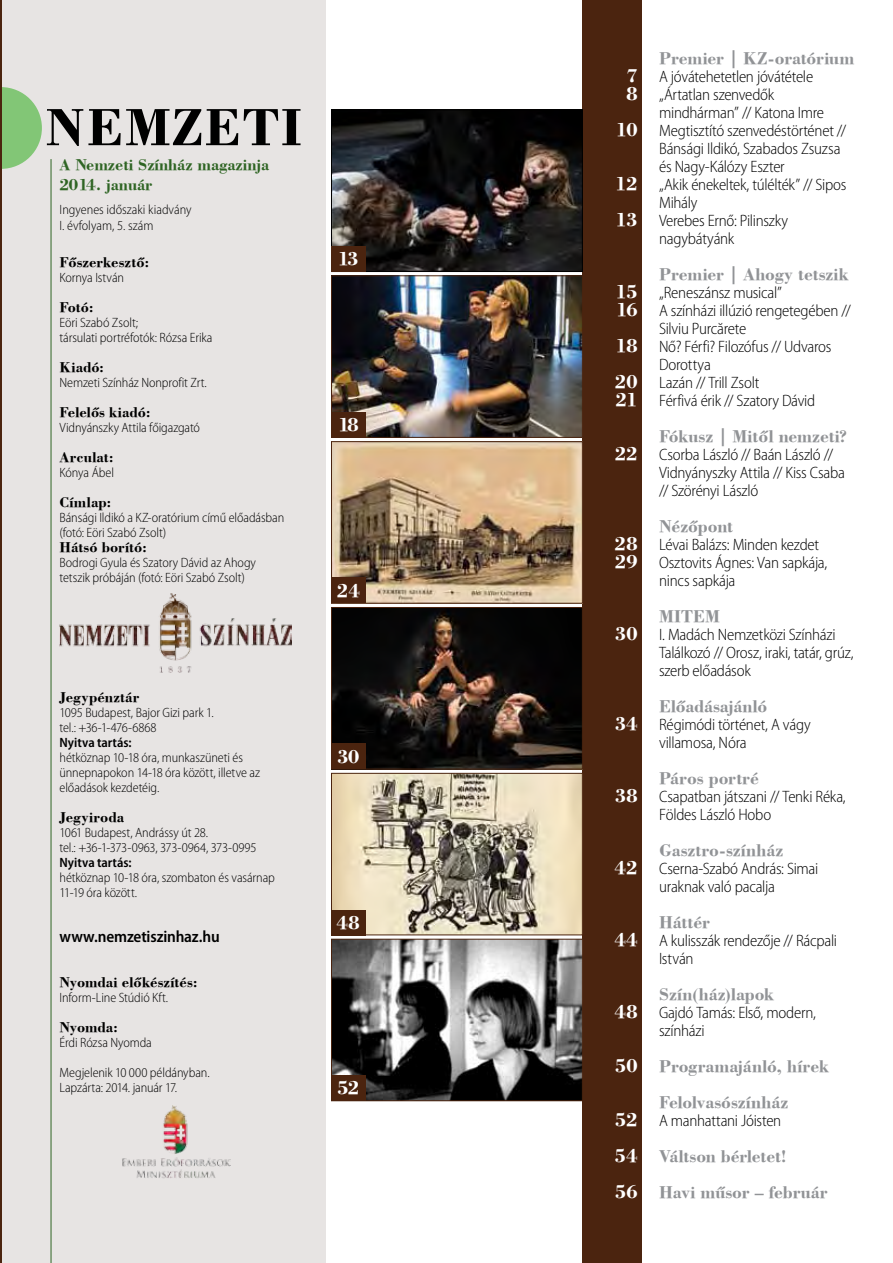
<style>
.page{position:relative;width:893px;height:1263px;background:#fff}
.page>*{position:absolute;margin:0;border:0;box-sizing:border-box;transform-origin:0 0}
.t1{font:700 55.5px "Bodoni PFL";color:#000}
.t2{font:700 19.5px "Bodoni PFL";letter-spacing:-.055em;color:#fff}
.t3{font:700 18px/36px "Bodoni PFL";color:#919396;text-align:center}
.t4{font:300 semi-condensed 16.5px/18px "Myriad Pro";letter-spacing:-.015em;color:#000}
.t5{font:700 16.5px/19.5px "Bodoni PFL";color:#2f6524}
.t6{font:600 semi-condensed 16.5px "Myriad Pro";letter-spacing:-.01em;color:#000}
.t7{font:700 15px "Bodoni PFL";color:#000}
.t8{font:300 semi-condensed 13.5px/15px "Myriad Pro";letter-spacing:-.005em;color:#000}
.t9{font:600 semi-condensed 13.5px "Myriad Pro";color:#000}
.s1{font-family:"Bodoni PFL";font-weight:700;font-stretch:normal;font-size:19.5px;color:#fff}
.s2{font-size:19.5px;color:#fff}
</style>
<div class="page">
<div style="left:1px;top:0;width:325px;height:1263px;background:#e7e4e3"></div>
<svg style="left:1px;top:87px;width:41px;height:82px"></svg>
<div style="left:583px;top:0;width:59px;height:1263px;background:#4b240f"></div>
<hr style="left:0;top:0;width:1px;height:1263px;background:#4b240f">
<img style="left:333px;top:112px;width:248px;height:158px">
<div style="left:331px;top:110px;width:252px;height:162px;border:1px solid #000"></div>
<div style="left:331px;top:246px;width:34px;height:26px;background:#4b240f"></div>
<img style="left:333px;top:278px;width:248px;height:158px">
<div style="left:331px;top:276px;width:252px;height:162px;border:1px solid #4b240f"></div>
<div style="left:331px;top:412px;width:34px;height:25px;background:#4b240f"></div>
<img style="left:333px;top:443px;width:248px;height:158px">
<div style="left:331px;top:441px;width:252px;height:162px;border:1px solid #4b240f"></div>
<div style="left:331px;top:578px;width:34px;height:25px;background:#4b240f"></div>
<img style="left:333px;top:609px;width:248px;height:158px">
<div style="left:331px;top:607px;width:252px;height:162px;border:1px solid #4b240f"></div>
<div style="left:331px;top:743px;width:34px;height:26px;background:#4b240f"></div>
<img style="left:333px;top:775px;width:248px;height:158px">
<div style="left:331px;top:773px;width:252px;height:162px;border:1px solid #4b240f"></div>
<div style="left:331px;top:910px;width:34px;height:25px;background:#4b240f"></div>
<img style="left:333px;top:941px;width:248px;height:158px">
<div style="left:331px;top:939px;width:252px;height:162px;border:1px solid #4b240f"></div>
<div style="left:331px;top:1075px;width:34px;height:26px;background:#4b240f"></div>
<hr style="left:51px;top:159px;width:1px;height:1104px;background:#2f6524">
<img style="left:60px;top:594px;width:232px;height:79px">
<img style="left:122px;top:1105px;width:108px;height:73px">
<h1 class="t1" style="left:45px;top:93px;width:38px">nemzeti</h1>
<p class="t5" style="left:60px;top:154px;width:211px">A Nemzeti Színház magazinja<br>2014. január</p>
<p class="t8" style="left:60px;top:202px;width:134px;line-height:16.2px">Ingyenes időszaki kiadvány<br>I. évfolyam, 5. szám</p>
<p class="t7" style="left:60px;top:253px;width:91px">Főszerkesztő:</p>
<p class="t8" style="left:60px;top:270px;width:66px">Kornya István</p>
<p class="t7" style="left:60px;top:298px;width:36px">Fotó:</p>
<p class="t8" style="left:60px;top:315px;width:154px">Eöri Szabó Zsolt;<br>társulati portréfotók: Rózsa Erika</p>
<p class="t7" style="left:60px;top:358px;width:46px">Kiadó:</p>
<p class="t8" style="left:60px;top:375px;width:149px">Nemzeti Színház Nonprofit Zrt.</p>
<p class="t7" style="left:60px;top:403px;width:93px">Felelős kiadó:</p>
<p class="t8" style="left:60px;top:420px;width:142px">Vidnyánszky Attila főigazgató</p>
<p class="t7" style="left:60px;top:448px;width:56px">Arculat:</p>
<p class="t8" style="left:60px;top:465px;width:56px">Kónya Ábel</p>
<p class="t7" style="left:60px;top:493px;width:53px">Címlap:</p>
<p class="t8" style="left:60px;top:510px;width:226px">Bánsági Ildikó a KZ-oratórium című előadásban (fotó: Eöri Szabó Zsolt)</p>
<p class="t7" style="left:60px;top:538px;width:89px">Hátsó borító:</p>
<p class="t8" style="left:60px;top:555px;width:198px">Bodrogi Gyula és Szatory Dávid az Ahogy tetszik próbáján (fotó: Eöri Szabó Zsolt)</p>
<p class="t2" style="left:338px;top:247px;width:23px">13</p>
<p class="t2" style="left:338px;top:413px;width:22px">18</p>
<p class="t2" style="left:337px;top:578px;width:25px">24</p>
<p class="t7" style="left:60px;top:688px;width:81px">Jegypénztár</p>
<p class="t8" style="left:60px;top:705px;width:156px">1095 Budapest, Bajor Gizi park 1. tel.: +36-1-476-6868</p>
<p class="t9" style="left:60px;top:735px;width:74px">Nyitva tartás:</p>
<p class="t8" style="left:60px;top:750px;width:202px">hétköznap 10-18 óra, munkaszüneti és ünnepnapokon 14-18 óra között, illetve az előadások kezdetéig.</p>
<p class="t7" style="left:60px;top:808px;width:66px">Jegyiroda</p>
<p class="t8" style="left:60px;top:825px;width:198px">1061 Budapest, Andrássy út 28.<br>tel.: +36-1-373-0963, 373-0964, 373-0995</p>
<p class="t9" style="left:60px;top:855px;width:74px">Nyitva tartás:</p>
<p class="t8" style="left:60px;top:870px;width:217px">hétköznap 10-18 óra, szombaton és vasárnap<br>11-19 óra között.</p>
<p class="t6" style="left:60px;top:928px;width:162px">www.nemzetiszinhaz.hu</p>
<p class="t7" style="left:60px;top:973px;width:140px">Nyomdai előkészítés:</p>
<p class="t8" style="left:60px;top:990px;width:110px">Inform-Line Stúdió Kft.</p>
<p class="t7" style="left:60px;top:1018px;width:60px">Nyomda:</p>
<p class="t8" style="left:60px;top:1035px;width:94px">Érdi Rózsa Nyomda</p>
<p class="t8" style="left:60px;top:1065px;width:152px">Megjelenik 10 000 példányban.<br>Lapzárta: 2014. január 17.</p>
<p class="t2" style="left:337px;top:744px;width:24px">30</p>
<p class="t2" style="left:337px;top:911px;width:25px">48</p>
<p class="t2" style="left:337px;top:1076px;width:24px">52</p>
<p class="t3" style="left:659px;top:39px;width:197px">Premier | KZ -oratórium</p>
<p class="t4" style="left:626px;top:68px;width:188px"><span class="s1">7</span> A jóvátehetetlen jóvátétele<br><span class="s1">8</span> „Ártatlan szenvedők</p>
<p class="t4" style="left:659px;top:104px;width:167px">mindhárman” // Katona Imre</p>
<p class="t4" style="left:616px;top:122px;width:232px"><span class="s1">10</span> Megtisztító szenvedéstörténet //</p>
<p class="t4" style="left:659px;top:140px;width:183px">Bánsági Ildikó, Szabados Zsuzsa</p>
<p class="t4" style="left:659px;top:158px;width:127px">és Nagy-Kálózy Eszter</p>
<p class="t4" style="left:615px;top:176px;width:233px"><span class="s1">12</span> „Akik énekeltek, túlélték” // Sipos</p>
<p class="t4" style="left:659px;top:194px;width:40px">Mihály</p>
<p class="t4" style="left:615px;top:212px;width:174px"><span class="s1">13</span> Verebes Ernő: Pilinszky</p>
<p class="t4" style="left:659px;top:230px;width:77px">nagybátyánk</p>
<p class="t3" style="left:659px;top:255px;width:191px">Premier | Ahogy tetszik</p>
<p class="t4" style="left:615px;top:284px;width:168px"><span class="s1">15</span> „Reneszánsz musical”</p>
<p class="t4" style="left:616px;top:302px;width:236px"><span class="s1">16</span> A színházi illúzió rengetegében //</p>
<p class="t4" style="left:659px;top:320px;width:89px">Silviu Purcărete</p>
<p class="t4" style="left:616px;top:338px;width:217px"><span class="s1">18</span> Nő? Férfi? Filozófus // Udvaros</p>
<p class="t4" style="left:659px;top:356px;width:53px">Dorottya</p>
<p class="t4" style="left:615px;top:374px;width:146px"><span class="s1">20</span> Lazán // Trill Zsolt</p>
<p class="t4" style="left:616px;top:392px;width:201px"><span class="s1">21</span> Férfivá érik // Szatory Dávid</p>
<p class="t3" style="left:659px;top:417px;width:190px">Fókusz | Mitől nemzeti?</p>
<p class="t4" style="left:659px;top:446px;width:187px;text-indent:-44px"><span class="s1">22</span> Csorba László // Baán László //<br>Vidnyányszky Attila // Kiss Csaba // Szörényi László</p>
<p class="t3" style="left:659px;top:507px;width:75px">Nézőpont</p>
<p class="t4" style="left:615px;top:536px;width:206px"><span class="s1">28</span> Lévai Balázs: Minden kezdet</p>
<p class="t4" style="left:615px;top:554px;width:214px"><span class="s1">29</span> Osztovits Ágnes: Van sapkája,</p>
<p class="t4" style="left:659px;top:572px;width:78px">nincs sapkája</p>
<p class="t3" style="left:659px;top:597px;width:19px">MITE</p>
<p class="t3" style="left:705px;top:597px;width:16px">M</p>
<p class="t4" style="left:659px;top:626px;width:196px;text-indent:-44px"><span class="s1">30</span> I. Madách Nemzetközi Színházi<br>Találkozó // Orosz, iraki, tatár, grúz, szerb előadások</p>
<p class="t3" style="left:659px;top:687px;width:110px">Előadásajánló</p>
<p class="t4" style="left:659px;top:716px;width:153px;text-indent:-44px"><span class="s1">34</span> Régimódi történet, A vágy villamosa, Nóra</p>
<p class="t3" style="left:659px;top:759px;width:101px">Páros portré</p>
<p class="t4" style="left:659px;top:788px;width:188px;text-indent:-44px"><span class="s1">38</span> Csapatban játszani // Tenki Réka,<br>Földes László Hobo</p>
<p class="t3" style="left:659px;top:831px;width:126px">Gasztro-színház</p>
<p class="t4" style="left:615px;top:860px;width:205px;text-align:center"><span class="s1">42</span> Cserna-Szabó András: Simai uraknak való pacalja</p>
<p class="t3" style="left:659px;top:903px;width:52px">Háttér</p>
<p class="t4" style="left:659px;top:932px;width:180px;text-indent:-45px"><span class="s1">44</span> A kulisszák rendezője // Rácpali<br>István</p>
<p class="t3" style="left:659px;top:975px;width:117px">Szín(ház)lapok</p>
<p class="t4" style="left:659px;top:1004px;width:158px;text-indent:-45px"><span class="s1">48</span> Gajdó Tamás: Első, modern, színházi</p>
<p class="t3" style="left:615px;top:1047px;width:216px"><span class="s2">50</span> Programajánló, hírek<br>Felolvasószínház</p>
<p class="t4" style="left:615px;top:1112px;width:168px"><span class="s1">52</span> A manhattani Jóisten</p>
<p class="t3" style="left:615px;top:1137px;width:215px;text-align:left"><span class="s2">54</span> Váltson bérletet!<br><span class="s2">56</span> Havi műsor – február</p>
</div>
